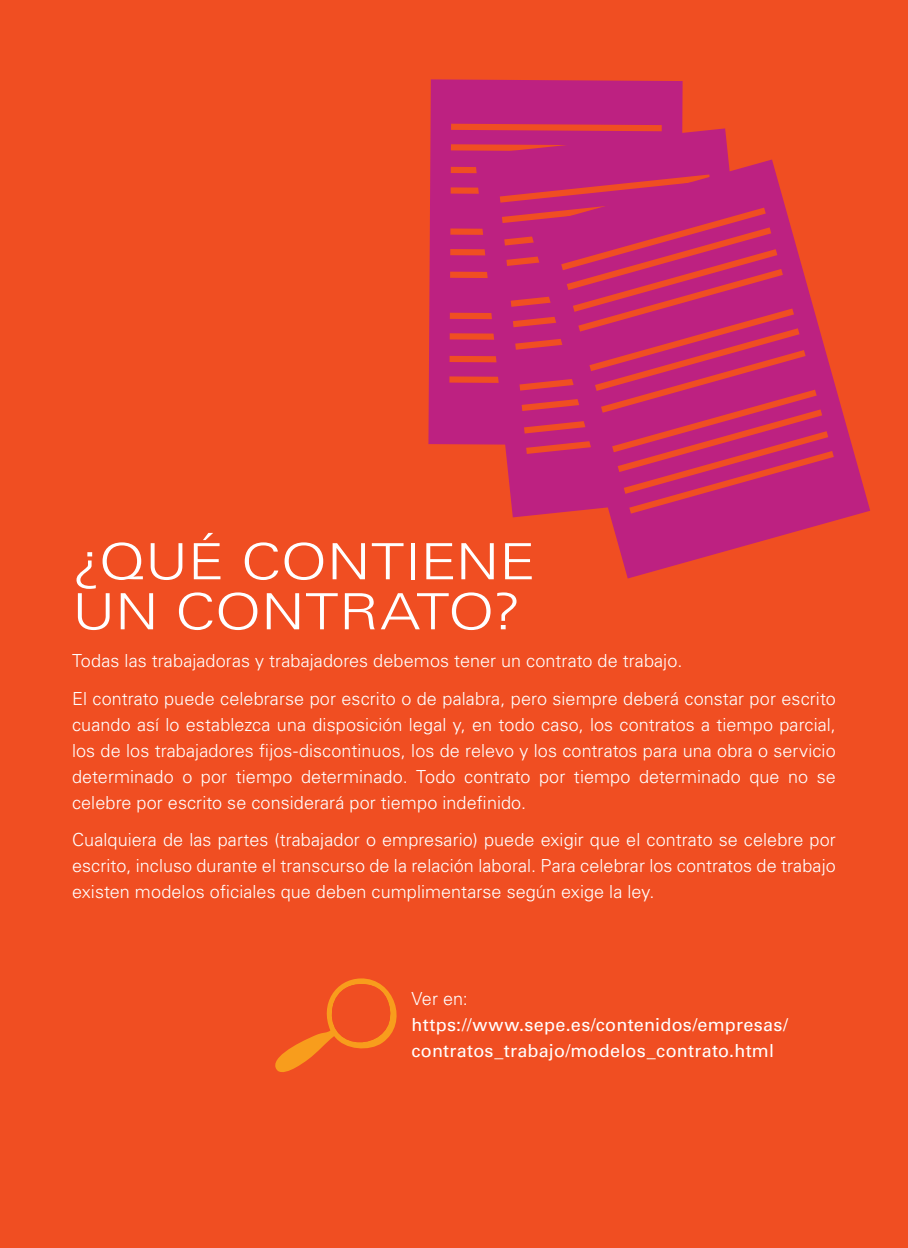
<style>
.page{position:relative;width:908px;height:1248px;background:#fff}
.page>*{position:absolute;margin:0;border:0;box-sizing:border-box;transform-origin:0 0}
.t1{font:300 50px/50px "Univers LT Std";color:#fff;scale:1.2 1}
.t2{font:300 18px/26px "Univers LT Std";letter-spacing:.005em;color:#fff;text-align:justify}
.t3{font:18px/26px "Univers LT Std";letter-spacing:.02em;color:#fff}
</style>
<div class="page">
<div style="left:0;top:0;width:907px;height:1247px;background:#f04e22"></div>
<div style="left:428px;top:79px;width:254px;height:366px;background:#bd2181"></div>
<svg style="left:451px;top:124px;width:210px;height:7px"></svg>
<svg style="left:450px;top:144px;width:24px;height:8px"></svg>
<svg style="left:474px;top:128px;width:255px;height:389px;background:#c42773"></svg>
<svg style="left:529px;top:159px;width:340px;height:419px"></svg>
<svg style="left:449px;top:167px;width:384px;height:346px"></svg>
<svg style="left:275px;top:978px;width:122px;height:94px"></svg>
<h1 class="t1" style="left:72px;top:536px;width:172px">¿Qu é contiene un</h1>
<h1 class="t1" style="left:175px;top:586px;width:34px">contrato</h1>
<h1 class="t1" style="left:490px;top:586px;width:26px">?</h1>
<p class="t2" style="left:72px;top:642px;width:765px;line-height:37.4px">Todas las trabajadoras y trabajadores debemos tener un contrato de trabajo.<br>El contrato puede celebrarse por escrito o de palabra, pero siempre deberá constar por escrito</p>
<p class="t2" style="left:72px;top:711px;width:765px">cuando así lo establezca una disposición legal y, en todo caso, los contratos a tiempo parcial, los de los trabajadores fijos-discontinuos, los de relevo y los contratos para una obra o servicio determinado o por tiempo determinado. Todo contrato por tiempo determinado que no se celebre por escrito se considerará por tiempo indefinido.</p>
<p class="t2" style="left:72px;top:826px;width:765px">Cualquiera de las partes (trabajador o empresario) puede exigir que el contrato se celebre por escrito, incluso durante el transcurso de la relación laboral. Para celebrar los contratos de trabajo existen modelos oficiales que deben cumplimentarse según exige la ley.</p>
<p class="t2" style="left:411px;top:985px;width:58px">Ver en:</p>
<p class="t3" style="left:411px;top:1011px;width:378px">https://www.sepe.es/contenidos/empresas/ contratos_trabajo/modelos_contrato.html</p>
</div>
